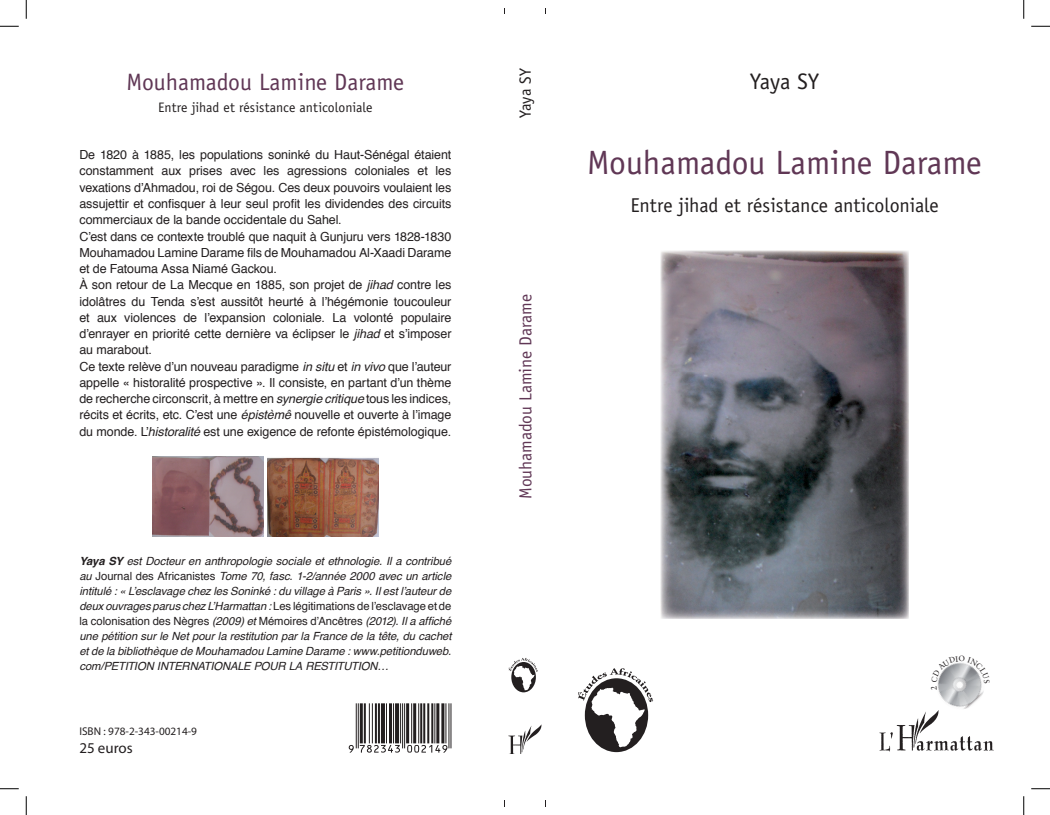
<style>
.page{position:relative;width:1050px;height:815px;background:#fff}
.page>*{position:absolute;margin:0;border:0;box-sizing:border-box;transform-origin:0 0}
.t1{font:33.75px "Officina Sans Std";color:#603755}
.t2{font:23.75px "Officina Sans Std";color:#603755}
.t3{font:22.5px "Officina Sans Std";color:#231f20}
.t4{font:20px "Officina Sans Std";letter-spacing:-.005em;color:#231f20}
.t5{font:17.5px "Officina Sans Std";color:#603755}
.t6{font:16.25px "Officina Sans Std";color:#231f20}
.t7{font:15px "Myriad Pro";color:#231f20}
.t8{font:13.75px "Officina Sans Std";color:#231f20}
.t9{font:12.5px/16.2px "Helvetica";letter-spacing:-.005em;color:#231f20}
.t10{font:italic 11.25px/15px "Helvetica";letter-spacing:-.02em;color:#231f20;text-align:justify}
.t11{font:11.25px "Myriad Pro";color:#231f20}
.s1{font-style:italic}
.s2{font-weight:700}
.s3{font-style:normal}
</style>
<div class="page">
<img style="left:879px;top:710px;width:115px;height:42px">
<img style="left:509px;top:725px;width:32px;height:28px">
<div style="left:585px;top:678px;width:63px;height:74px;background:#231f20;border-radius:50%"></div>
<svg style="left:578px;top:668px;width:75px;height:79px"></svg>
<svg style="left:511px;top:661px;width:25px;height:31px"></svg>
<svg style="left:509px;top:658px;width:29px;height:32px"></svg>
<svg style="left:349px;top:703px;width:102px;height:49px"></svg>
<img style="left:661px;top:250px;width:248px;height:368px">
<img style="left:152px;top:456px;width:111px;height:80px">
<img style="left:267px;top:457px;width:112px;height:79px">
<svg style="left:0;top:25px;width:19px;height:2px"></svg>
<svg style="left:1031px;top:25px;width:19px;height:2px"></svg>
<svg style="left:0;top:788px;width:19px;height:1px"></svg>
<svg style="left:1031px;top:788px;width:19px;height:1px"></svg>
<svg style="left:25px;top:0;width:2px;height:19px"></svg>
<svg style="left:25px;top:796px;width:2px;height:18px"></svg>
<svg style="left:1023px;top:0;width:1px;height:19px"></svg>
<svg style="left:1023px;top:796px;width:1px;height:18px"></svg>
<svg style="left:937px;top:662px;width:45px;height:27px"></svg>
<h2 class="t2" style="left:127px;top:68px;width:279px">Mouhamadou Lamine Darame</h2>
<p class="t8" style="left:158px;top:99px;width:216px">Entre jihad et résistance anticoloniale</p>
<p class="t9" style="left:79px;top:146px;width:374px">De 1820 à 1885, les populations soninké du Haut-Sénégal étaient constamment aux prises avec les agressions coloniales et les vexations d’Ahmadou, roi de Ségou. Ces deux pouvoirs voulaient les assujettir et confisquer à leur seul profit les dividendes des circuits commerciaux de la bande occidentale du Sahel.<br>C’est dans ce contexte troublé que naquit à Gunjuru vers 1828-1830<br>Mouhamadou Lamine Darame fils de Mouhamadou Al-Xaadi Darame et de Fatouma Assa Niamé Gackou.<br>À son retour de La Mecque en 1885, son projet de <span class="s1">jihad</span> contre les idolâtres du Tenda s’est aussitôt heurté à l’hégémonie toucouleur et aux violences de l’expansion coloniale. La volonté populaire d’enrayer en priorité cette dernière va éclipser le <span class="s1">jihad</span> et s’imposer au marabout.<br>Ce texte relève d’un nouveau paradigme <span class="s1">in situ</span> et <span class="s1">in vivo</span> que l’auteur appelle « historalité prospective ». Il consiste, en partant d’un thème de recherche circonscrit, à mettre en <span class="s1">synergie critique</span> tous les indices, récits et écrits, etc. C’est une <span class="s1">épistèmê</span> nouvelle et ouverte à l’image du monde. L’<span class="s1">historalité</span> est une exigence de refonte épistémologique.</p>
<p class="t10" style="left:79px;top:553px;width:374px"><span class="s2">Yaya SY</span> est Docteur en anthropologie sociale et ethnologie. Il a contribué au <span class="s3">Journal des Africanistes</span> Tome 70, fasc. 1-2/année 2000 avec un article intitulé : « L’esclavage chez les Soninké : du village à Paris ». Il est l’auteur de deux ouvrages parus chez L’Harmattan : <span class="s3">Les légitimations de l’esclavage et de la colonisation des Nègres</span> (2009) et <span class="s3">Mémoires d’Ancêtres</span> (2012). Il a affiché une pétition sur le Net pour la restitution par la France de la tête, du cachet et de la bibliothèque de Mouhamadou Lamine Darame : www.petitionduweb. com/PETITION INTERNATIONALE POUR LA RESTITUTION…</p>
<p class="t11" style="left:79px;top:724px;width:119px">ISBN : 978-2-343-00214-9</p>
<p class="t7" style="left:79px;top:738px;width:55px">25 euros</p>
<h3 class="t6" style="left:516px;top:118px;width:52px;rotate:-90deg">Yaya SY</h3>
<h3 class="t5" style="left:515px;top:498px;width:206px;rotate:-90deg">Mouhamadou Lamine Darame</h3>
<h3 class="t3" style="left:750px;top:68px;width:71px">Yaya SY</h3>
<h1 class="t1" style="left:587px;top:143px;width:396px">Mouhamadou Lamine Darame</h1>
<h3 class="t4" style="left:630px;top:193px;width:310px">Entre jihad et résistance anticoloniale</h3>
</div>
